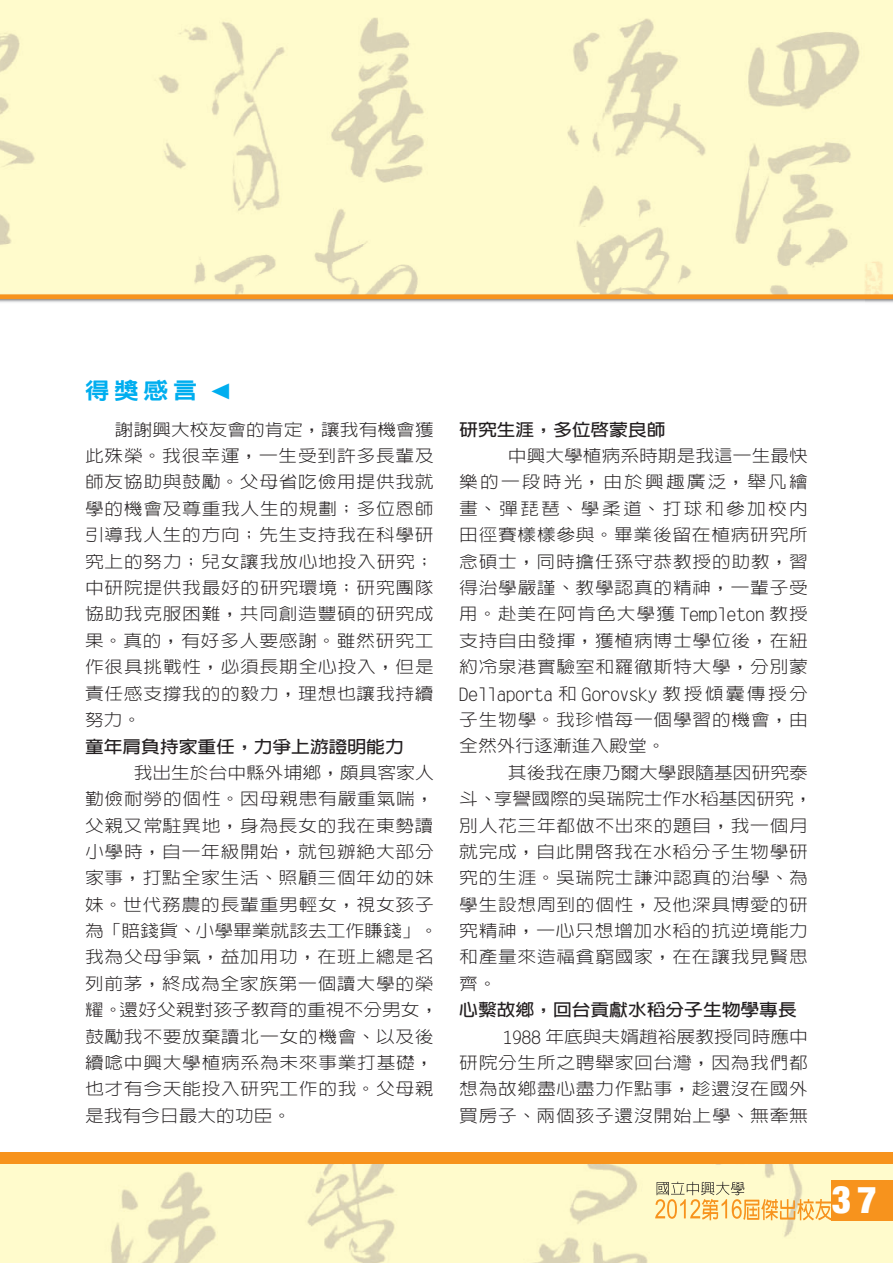
<style>
.page{position:relative;width:893px;height:1263px;background:#fff}
.page>*{position:absolute;margin:0;border:0;box-sizing:border-box;transform-origin:0 0}
.t1{font:900 condensed 37.5px "Helvetica Neue";color:#fff}
.t2{font:800 22.5px "Lin Gothic";color:#00aeef;scale:1.1 1}
.t3{font:300 16.8px/26.4px "Lin Gothic";letter-spacing:.035em;color:#231f20;text-align:justify;scale:1.11 1}
.t4{font:700 16.8px "Lin Gothic";color:#231f20;scale:1.11 1}
.s1{font-family:"Arial";font-weight:400}
</style>
<div class="page">
<img style="left:0;top:0;width:893px;height:246px">
<img style="left:0;top:1164px;width:893px;height:99px">
<div style="left:0;top:1153px;width:893px;height:11px;background:#f7931d"></div>
<svg style="left:0;top:246px;width:893px;height:57px;background:#f7ebbb"></svg>
<svg style="left:655px;top:1181px;width:176px;height:39px;background:#f3dca2"></svg>
<div style="left:831px;top:1180px;width:62px;height:41px;background:#f7931d"></div>
<h2 class="t2" style="left:85px;top:380px;width:136px">得獎感言 <span class="s1">◄</span></h2>
<p class="t3" style="left:85px;top:416px;width:316px;text-indent:30px">謝謝興大校友會的肯定，讓我有機會獲此殊榮。我很幸運，一生受到許多長輩及師友協助與鼓勵。父母省吃儉用提供我就學的機會及尊重我人生的規劃；多位恩師引導我人生的方向；先生支持我在科學研究上的努力；兒女讓我放心地投入研究；中研院提供我最好的研究環境；研究團隊協助我克服困難，共同創造豐碩的研究成果。真的，有好多人要感謝。雖然研究工作很具挑戰性，必須長期全心投入，但是責任感支撐我的的毅力，理想也讓我持續努力。</p>
<p class="t4" style="left:85px;top:738px;width:289px">童年肩負持家重任，力爭上游證明能力</p>
<p class="t3" style="left:85px;top:759px;width:320px;text-align:left;text-indent:49px">我出生於台中縣外埔鄉，頗具客家人勤儉耐勞的個性。因母親患有嚴重氣喘，父親又常駐異地，身為長女的我在東勢讀小學時，自一年級開始，就包辦絕大部分家事，打點全家生活、照顧三個年幼的妹妹。世代務農的長輩重男輕女，視女孩子為「賠錢貨、小學畢業就該去工作賺錢」。我為父母爭氣，益加用功，在班上總是名列前茅，終成為全家族第一個讀大學的榮耀。還好父親對孩子教育的重視不分男女，鼓勵我不要放棄讀北一女的機會、以及後續唸中興大學植病系為未來事業打基礎，也才有今天能投入研究工作的我。父母親是我有今日最大的功臣。</p>
<p class="t4" style="left:459px;top:421px;width:187px">研究生涯，多位啟蒙良師</p>
<p class="t3" style="left:459px;top:442px;width:316px;text-indent:49px">中興大學植病系時期是我這一生最快樂的一段時光，由於興趣廣泛，舉凡繪畫、彈琵琶、學柔道、打球和參加校內田徑賽樣樣參與。畢業後留在植病研究所念碩士，同時擔任孫守恭教授的助教，習得治學嚴謹、教學認真的精神，一輩子受用。赴美在阿肯色大學獲 Templeton 教授支持自由發揮，獲植病博士學位後，在紐約冷泉港實驗室和羅徹斯特大學，分別蒙Dellaporta 和 Gorovsky 教授傾囊傳授分子生物學。我珍惜每一個學習的機會，由全然外行逐漸進入殿堂。</p>
<p class="t3" style="left:459px;top:759px;width:320px;text-align:left;text-indent:49px">其後我在康乃爾大學跟隨基因研究泰斗、享譽國際的吳瑞院士作水稻基因研究，別人花三年都做不出來的題目，我一個月就完成，自此開啟我在水稻分子生物學研究的生涯。吳瑞院士謙沖認真的治學、為學生設想周到的個性，及他深具博愛的研究精神，一心只想增加水稻的抗逆境能力和產量來造福貧窮國家，在在讓我見賢思齊。</p>
<p class="t4" style="left:459px;top:1002px;width:306px">心繫故鄉，回台貢獻水稻分子生物學專長</p>
<p class="t3" style="left:459px;top:1023px;width:316px;text-indent:44px">1988 年底與夫婿趙裕展教授同時應中研院分生所之聘舉家回台灣，因為我們都想為故鄉盡心盡力作點事，趁還沒在國外買房子、兩個孩子還沒開始上學、無牽無</p>
<h1 class="t1" style="left:832px;top:1176px;width:46px">37</h1>
</div>
